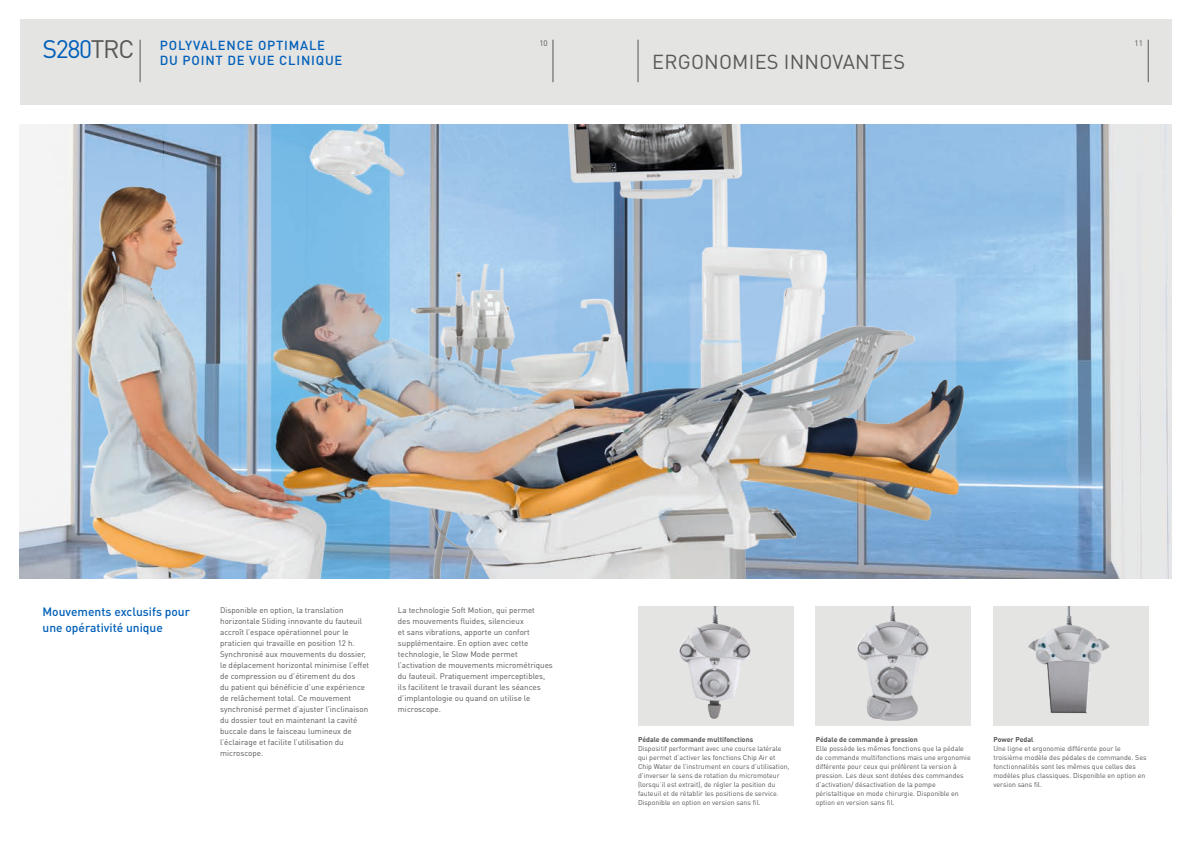
<style>
.page{position:relative;width:1191px;height:842px;background:#fff}
.page>*{position:absolute;margin:0;border:0;box-sizing:border-box;transform-origin:0 0}
.t1{font:20px "DIN Pro";letter-spacing:.01em;color:#575756}
.t2{font:500 13px "DIN Pro";letter-spacing:.06em;color:#005fb9}
.t3{font:500 12px/16px "DIN Pro";color:#005fb9}
.t4{font:8px/11px "DIN Pro";color:#575756}
.t5{font:7px/9px "DIN Pro";color:#575756}
.t6{font:700 7px "DIN Pro";color:#575756}
.s1{font-weight:400;font-size:25px}
.s2{font-weight:400;font-size:25px;color:#575756}
</style>
<div class="page">
<img style="left:1098px;top:125px;width:73px;height:453px">
<div style="left:20px;top:20px;width:1151px;height:85px;background:#e4e4e3"></div>
<hr style="left:553px;top:40px;width:1px;height:42px;background:#575756">
<hr style="left:1148px;top:40px;width:1px;height:42px;background:#575756">
<hr style="left:638px;top:40px;width:1px;height:42px;background:#575756">
<hr style="left:140px;top:40px;width:1px;height:42px;background:#575756">
<img style="left:20px;top:125px;width:1078px;height:453px">
<div style="left:993px;top:607px;width:155px;height:119px;background:#e4e4e3"></div>
<img style="left:1028px;top:607px;width:82px;height:107px">
<div style="left:815px;top:607px;width:155px;height:119px;background:#e4e4e3"></div>
<img style="left:857px;top:607px;width:72px;height:114px">
<div style="left:638px;top:607px;width:155px;height:119px;background:#e4e4e3"></div>
<img style="left:679px;top:607px;width:72px;height:112px">
<h2 class="t2" style="left:43px;top:36px;width:284px"><span class="s1">S280</span><span class="s2">TRC</span> POLYVALENCE OPTIMALE</h2>
<p class="t4" style="left:539px;top:37px;width:10px">10</p>
<p class="t4" style="left:1134px;top:37px;width:10px">11</p>
<h2 class="t2" style="left:160px;top:52px;width:184px">DU POINT DE VUE CLINIQUE</h2>
<h1 class="t1" style="left:652px;top:48px;width:254px">ERGONOMIES INNOVANTES</h1>
<h3 class="t3" style="left:43px;top:603px;width:149px">Mouvements exclusifs pour une opérativité unique</h3>
<p class="t4" style="left:220px;top:604px;width:150px">Disponible en option, la translation horizontale Sliding innovante du fauteuil accroît l’espace opérationnel pour le praticien qui travaille en position 12 h.<br>Synchronisé aux mouvements du dossier, le déplacement horizontal minimise l’effet de compression ou d’étirement du dos<br>du patient qui bénéficie d’une expérience de relâchement total. Ce mouvement synchronisé permet d’ajuster l’inclinaison du dossier tout en maintenant la cavité buccale dans le faisceau lumineux de l’éclairage et facilite l’utilisation du microscope.</p>
<p class="t4" style="left:398px;top:604px;width:156px">La technologie Soft Motion, qui permet<br>des mouvements fluides, silencieux<br>et sans vibrations, apporte un confort supplémentaire. En option avec cette technologie, le Slow Mode permet l’activation de mouvements micrométriques du fauteuil. Pratiquement imperceptibles, ils facilitent le travail durant les séances d’implantologie ou quand on utilise le microscope.</p>
<p class="t6" style="left:638px;top:735px;width:117px">Pédale de commande multifonctions</p>
<p class="t5" style="left:638px;top:744px;width:153px">Dispositif performant avec une course latérale qui permet d’activer les fonctions Chip Air et Chip Water de l’instrument en cours d’utilisation, d’inverser le sens de rotation du micromoteur (lorsqu’il est extrait), de régler la position du fauteuil et de rétablir les positions de service.<br>Disponible en option en version sans fil.</p>
<p class="t6" style="left:815px;top:735px;width:104px">Pédale de commande à pression</p>
<p class="t5" style="left:815px;top:744px;width:156px">Elle possède les mêmes fonctions que la pédale de commande multifonctions mais une ergonomie différente pour ceux qui préfèrent la version à pression. Les deux sont dotées des commandes d’activation/ désactivation de la pompe péristaltique en mode chirurgie. Disponible en option en version sans fil.</p>
<p class="t6" style="left:993px;top:735px;width:42px">Power Pedal</p>
<p class="t5" style="left:993px;top:744px;width:155px">Une ligne et ergonomie différente pour le troisième modèle des pédales de commande. Ses fonctionnalités sont les mêmes que celles des modèles plus classiques. Disponible en option en version sans fil.</p>
</div>
